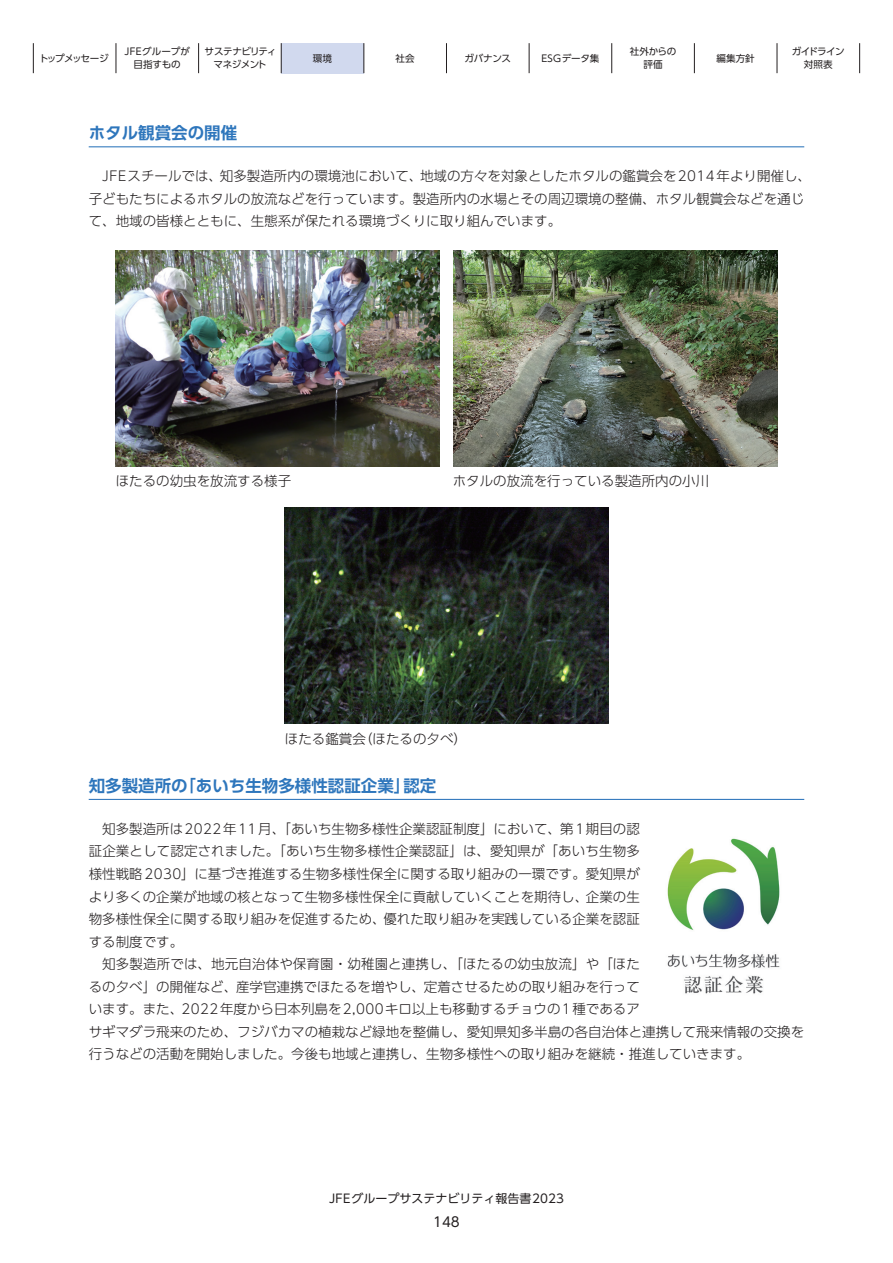
<style>
.page{position:relative;width:893px;height:1263px;background:#fff}
.page>*{position:absolute;margin:0;border:0;box-sizing:border-box;transform-origin:0 0}
.t1{font:700 16.5px "UD Shin Go Pro De";color:#2e76bc}
.t2{font:300 13.5px/22.5px "UD Shin Go Pro";color:#231f20}
.t3{font:13.5px "UD Shin Go Pro";color:#231f20}
.t4{font:12px "UD Shin Go Pro";color:#231f20}
.t5{font:9.6px/12.8px "UD Shin Go Pro";letter-spacing:-.06em;color:#231f20;text-align:center}
.t6{font:9.6px/12.8px "UD Shin Go Pro";letter-spacing:-.025em;color:#231f20;text-align:center}
.t7{font:9.6px/12.8px "UD Shin Go Pro";color:#231f20;text-align:center}
.t8{font:9.6px "UD Shin Go Pro";letter-spacing:-.115em;color:#231f20}
.t9{font:9.6px "UD Shin Go Pro";letter-spacing:.015em;color:#231f20}
</style>
<div class="page">
<div style="left:281px;top:43px;width:83px;height:30px;background:#d1d9ee"></div>
<hr style="left:33px;top:43px;width:1px;height:30px;background:#231f20">
<hr style="left:116px;top:43px;width:1px;height:30px;background:#231f20">
<hr style="left:198px;top:43px;width:1px;height:30px;background:#231f20">
<hr style="left:281px;top:43px;width:1px;height:30px;background:#231f20">
<hr style="left:364px;top:43px;width:1px;height:30px;background:#231f20">
<hr style="left:446px;top:43px;width:1px;height:30px;background:#231f20">
<hr style="left:529px;top:43px;width:1px;height:30px;background:#231f20">
<hr style="left:611px;top:43px;width:1px;height:30px;background:#231f20">
<hr style="left:694px;top:43px;width:1px;height:30px;background:#231f20">
<hr style="left:777px;top:43px;width:1px;height:30px;background:#231f20">
<hr style="left:859px;top:43px;width:1px;height:30px;background:#231f20">
<hr style="left:89px;top:146px;width:715px;height:1px;background:#2e76bc">
<hr style="left:89px;top:799px;width:715px;height:1px;background:#2e76bc">
<img style="left:116px;top:251px;width:324px;height:216px">
<img style="left:284px;top:507px;width:324px;height:216px">
<img style="left:453px;top:251px;width:324px;height:216px">
<img style="left:667px;top:838px;width:113px;height:156px">
<p class="t8" style="left:39px;top:50px;width:71px">トップメッセージ</p>
<p class="t7" style="left:125px;top:45px;width:67px">JFEグループが目指すもの</p>
<p class="t5" style="left:205px;top:45px;width:73px">サステナビリティマネジメント</p>
<p class="t6" style="left:313px;top:51px;width:21px">環境</p>
<p class="t6" style="left:396px;top:51px;width:21px">社会</p>
<p class="t6" style="left:464px;top:51px;width:48px">ガバナンス</p>
<p class="t9" style="left:541px;top:50px;width:60px">ESGデータ集</p>
<p class="t6" style="left:630px;top:45px;width:48px">社外からの評価</p>
<p class="t6" style="left:716px;top:51px;width:40px">編集方針</p>
<p class="t5" style="left:792px;top:45px;width:55px">ガイドライン対照表</p>
<p class="t1" style="left:89px;top:119px;width:150px">ホタル観賞会の開催</p>
<p class="t2" style="left:89px;top:165px;width:724px;text-indent:14px">JFEスチールでは、知多製造所内の環境池において、地域の方々を対象としたホタルの鑑賞会を2014年より開催し、子どもたちによるホタルの放流などを行っています。製造所内の水場とその周辺環境の整備、ホタル観賞会などを通じて、地域の皆様とともに、生態系が保たれる環境づくりに取り組んでいます。</p>
<p class="t2" style="left:116px;top:469px;width:177px">ほたるの幼虫を放流する様子</p>
<p class="t2" style="left:453px;top:469px;width:258px">ホタルの放流を行っている製造所内の小川</p>
<p class="t2" style="left:285px;top:727px;width:184px">ほたる鑑賞会（ほたるの夕べ）</p>
<p class="t1" style="left:89px;top:772px;width:349px">知多製造所の「あいち生物多様性認証企業」認定</p>
<p class="t2" style="left:89px;top:817px;width:553px;text-align:justify;text-indent:14px">知多製造所は2022年11月、「あいち生物多様性企業認証制度」において、第1期目の認証企業として認定されました。「あいち生物多様性企業認証」は、愛知県が「あいち生物多様性戦略2030」に基づき推進する生物多様性保全に関する取り組みの一環です。愛知県がより多くの企業が地域の核となって生物多様性保全に貢献していくことを期待し、企業の生物多様性保全に関する取り組みを促進するため、優れた取り組みを実践している企業を認証する制度です。</p>
<p class="t2" style="left:89px;top:952px;width:717px;text-indent:14px">知多製造所では、地元自治体や保育園・幼稚園と連携し、「ほたるの幼虫放流」や「ほた<br>るの夕べ」の開催など、産学官連携でほたるを増やし、定着させるための取り組みを行って<br>います。また、2022年度から日本列島を2,000キロ以上も移動するチョウの1種であるア<br>サギマダラ飛来のため、フジバカマの植栽など緑地を整備し、愛知県知多半島の各自治体と連携して飛来情報の交換を行うなどの活動を開始しました。今後も地域と連携し、生物多様性への取り組みを継続・推進していきます。</p>
<p class="t4" style="left:329px;top:1188px;width:236px">JFEグループサステナビリティ報告書2023</p>
<p class="t3" style="left:433px;top:1211px;width:28px">148</p>
</div>
